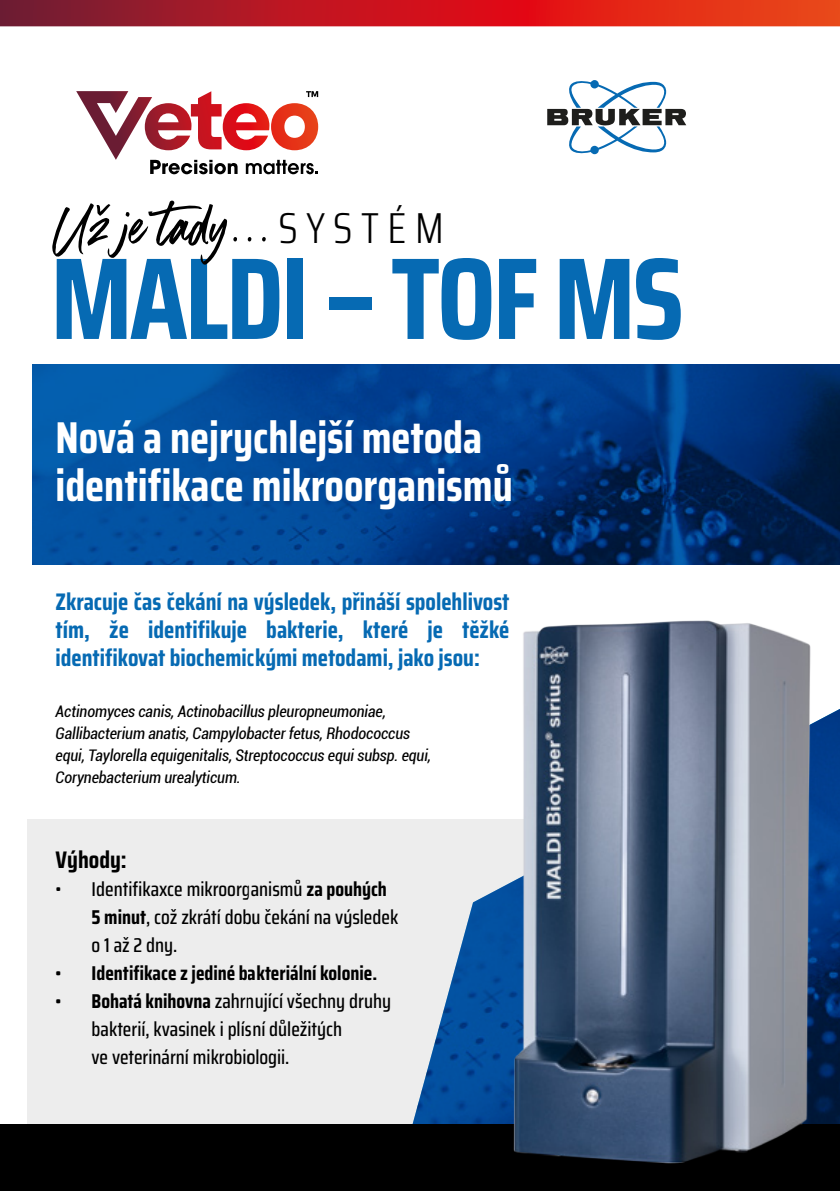
<style>
.page{position:relative;width:840px;height:1191px;background:#fff}
.page>*{position:absolute;margin:0;border:0;box-sizing:border-box;transform-origin:0 0}
.t1{font:700 116.2px "Saira Condensed";letter-spacing:-.025em;color:#066ab3}
.t2{font:68px "Boston Skyline Clean";color:#000}
.t3{font:700 44.6px/48px "Saira Condensed";color:#fff}
.t4{font:700 24px/28px "Saira Condensed";color:#066ab3;text-align:justify}
.t5{font:700 24px "Saira Condensed";color:#000}
.t6{font:500 20px/28px "Saira Condensed";color:#000}
.t7{font:700 20px "Saira Condensed";color:#000}
.t8{font:italic condensed 16px/22px "Roboto";letter-spacing:-.01em;color:#000}
.s1{font-family:"Saira Condensed";font-weight:300;font-size:43.4px}
.s2{font-weight:700}
</style>
<div class="page">
<div style="left:27px;top:819px;width:812px;height:305px;background:#ededed"></div>
<img style="left:32px;top:364px;width:807px;height:200px">
<svg style="left:547px;top:80px;width:139px;height:74px"></svg>
<img style="left:412px;top:939px;width:51px;height:185px">
<div style="left:0;top:1124px;width:839px;height:67px;background:#000"></div>
<img style="left:463px;top:620px;width:376px;height:544px">
<svg style="left:76px;top:91px;width:242px;height:83px"></svg>
<svg style="left:0;top:0;width:839px;height:26px;background:#c31e1f"></svg>
<h2 class="t2" style="left:51px;top:184px;width:394px">Už je tady... <span class="s1">S Y S T É M</span></h2>
<h1 class="t1" style="left:51px;top:210px;width:634px">MALDI – TOF MS</h1>
<h3 class="t3" style="left:55px;top:413px;width:458px">Nová a nejrychlejší metoda identifikace mikroorganismů</h3>
<h3 class="t4" style="left:56px;top:587px;width:455px">Zkracuje čas čekání na výsledek, přináší spolehlivost tím, že identifikuje bakterie, které je těžké identifikovat biochemickými metodami, jako jsou:</h3>
<p class="t8" style="left:56px;top:700px;width:377px">Actinomyces canis, Actinobacillus pleuropneumoniae, Gallibacterium anatis, Campylobacter fetus, Rhodococcus equi, Taylorella equigenitalis, Streptococcus equi subsp. equi, Corynebacterium urealyticum.</p>
<h3 class="t5" style="left:56px;top:841px;width:73px">Výhody:</h3>
<p class="t6" style="left:92px;top:874px;width:308px;text-indent:-36px">• Identifikaxce mikroorganismů <span class="s2">za pouhých<br>5 minut</span>, což zkrátí dobu čekání na výsledek o 1 až 2 dny.</p>
<p class="t7" style="left:56px;top:957px;width:323px">• Identifikace z jediné bakteriální kolonie.</p>
<p class="t6" style="left:92px;top:986px;width:301px;text-indent:-36px"><span class="s2">• Bohatá knihovna</span> zahrnující všechny druhy bakterií, kvasinek i plísní důležitých<br>ve veterinární mikrobiologii.</p>
</div>
